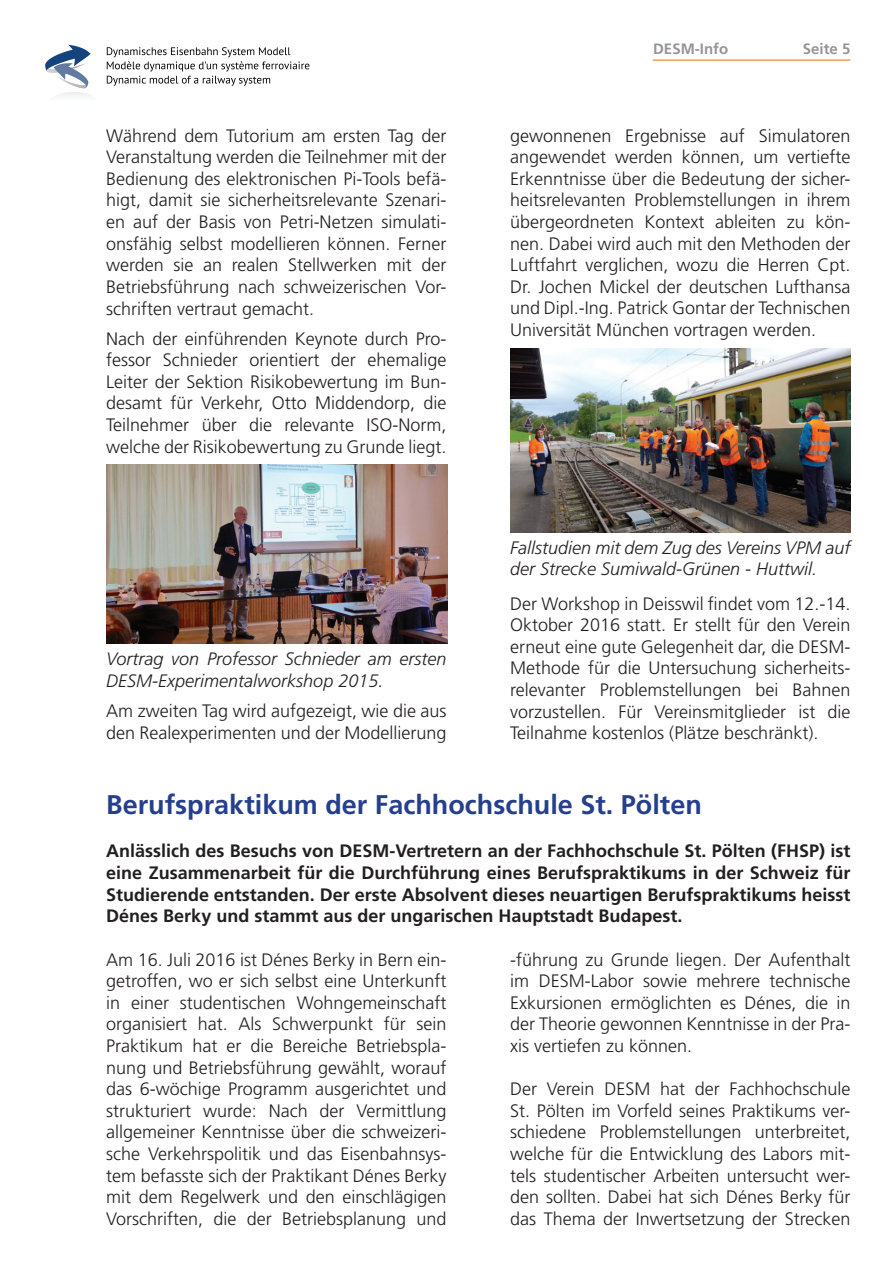
<style>
.page{position:relative;width:893px;height:1263px;background:#fff}
.page>*{position:absolute;margin:0;border:0;box-sizing:border-box;transform-origin:0 0}
.t1{font:700 27px "Frutiger";color:#253f8e}
.t2{font:300 18px/21.6px "Frutiger";color:#231f20;text-align:justify}
.t3{font:700 18px/21.6px "Frutiger";color:#231f20;text-align:justify}
.t4{font:italic 300 18px/21.6px "Frutiger";color:#231f20}
.t5{font:700 15px "Frutiger";color:#939598}
</style>
<div class="page">
<svg style="left:45px;top:45px;width:46px;height:51px"></svg>
<svg style="left:107px;top:47px;width:202px;height:39px"></svg>
<hr style="left:653px;top:60px;width:197px;height:1px;background:#f47921">
<img style="left:106px;top:465px;width:342px;height:179px">
<img style="left:510px;top:348px;width:341px;height:184px">
<p class="t2" style="left:106px;top:125px;width:342px">Während dem Tutorium am ersten Tag der Veranstaltung werden die Teilnehmer mit der Bedienung des elektronischen Pi-Tools befä&shy;higt, damit sie sicherheitsrelevante Szenari&shy;en auf der Basis von Petri-Netzen simulati&shy;onsfähig selbst modellieren können. Ferner werden sie an realen Stellwerken mit der Betriebsführung nach schweizerischen Vor&shy;schriften vertraut gemacht.</p>
<p class="t2" style="left:106px;top:328px;width:342px">Nach der einführenden Keynote durch Pro&shy;fessor Schnieder orientiert der ehemalige Leiter der Sektion Risikobewertung im Bun&shy;desamt für Verkehr, Otto Middendorp, die Teilnehmer über die relevante ISO-Norm, welche der Risikobewertung zu Grunde liegt.</p>
<p class="t4" style="left:106px;top:648px;width:342px">Vortrag von Professor Schnieder am ersten<br>DESM-Experimentalworkshop 2015.</p>
<p class="t2" style="left:106px;top:700px;width:342px">Am zweiten Tag wird aufgezeigt, wie die aus den Realexperimenten und der Modellierung</p>
<p class="t5" style="left:653px;top:40px;width:76px">DESM-Info</p>
<p class="t5" style="left:803px;top:40px;width:49px">Seite 5</p>
<p class="t2" style="left:510px;top:125px;width:342px">gewonnenen Ergebnisse auf Simulatoren angewendet werden können, um vertiefte Erkenntnisse über die Bedeutung der sicher&shy;heitsrelevanten Problemstellungen in ihrem übergeordneten Kontext ableiten zu kön&shy;nen. Dabei wird auch mit den Methoden der Luftfahrt verglichen, wozu die Herren Cpt.<br>Dr. Jochen Mickel der deutschen Lufthansa und Dipl.-Ing. Patrick Gontar der Technischen Universität München vortragen werden.</p>
<p class="t4" style="left:510px;top:537px;width:342px">Fallstudien mit dem Zug des Vereins VPM auf der Strecke Sumiwald-Grünen - Huttwil.</p>
<p class="t2" style="left:510px;top:593px;width:342px">Der Workshop in Deisswil findet vom 12.-14.<br>Oktober 2016 statt. Er stellt für den Verein erneut eine gute Gelegenheit dar, die DESM-Methode für die Untersuchung sicherheits&shy;relevanter Problemstellungen bei Bahnen vorzustellen. Für Vereinsmitglieder ist die Teilnahme kostenlos (Plätze beschränkt).</p>
<h1 class="t1" style="left:106px;top:789px;width:597px">Berufspraktikum der Fachhochschule St. Pölten</h1>
<p class="t3" style="left:106px;top:840px;width:746px">Anlässlich des Besuchs von DESM-Vertretern an der Fachhochschule St. Pölten (FHSP) ist eine Zusammenarbeit für die Durchführung eines Berufspraktikums in der Schweiz für Studierende entstanden. Der erste Absolvent dieses neuartigen Berufspraktikums heisst Dénes Berky und stammt aus der ungarischen Hauptstadt Budapest.</p>
<p class="t2" style="left:106px;top:948px;width:342px">Am 16. Juli 2016 ist Dénes Berky in Bern ein&shy;getroffen, wo er sich selbst eine Unterkunft in einer studentischen Wohngemeinschaft organisiert hat. Als Schwerpunkt für sein Praktikum hat er die Bereiche Betriebspla&shy;nung und Betriebsführung gewählt, worauf das 6-wöchige Programm ausgerichtet und strukturiert wurde: Nach der Vermittlung allgemeiner Kenntnisse über die schweizeri&shy;sche Verkehrspolitik und das Eisenbahnsys&shy;tem befasste sich der Praktikant Dénes Berky mit dem Regelwerk und den einschlägigen Vorschriften, die der Betriebsplanung und</p>
<p class="t2" style="left:510px;top:948px;width:342px">-führung zu Grunde liegen. Der Aufenthalt im DESM-Labor sowie mehrere technische Exkursionen ermöglichten es Dénes, die in der Theorie gewonnen Kenntnisse in der Pra&shy;xis vertiefen zu können.</p>
<p class="t2" style="left:510px;top:1078px;width:342px">Der Verein DESM hat der Fachhochschule St. Pölten im Vorfeld seines Praktikums ver&shy;schiedene Problemstellungen unterbreitet, welche für die Entwicklung des Labors mit&shy;tels studentischer Arbeiten untersucht wer&shy;den sollten. Dabei hat sich Dénes Berky für das Thema der Inwertsetzung der Strecken</p>
</div>
